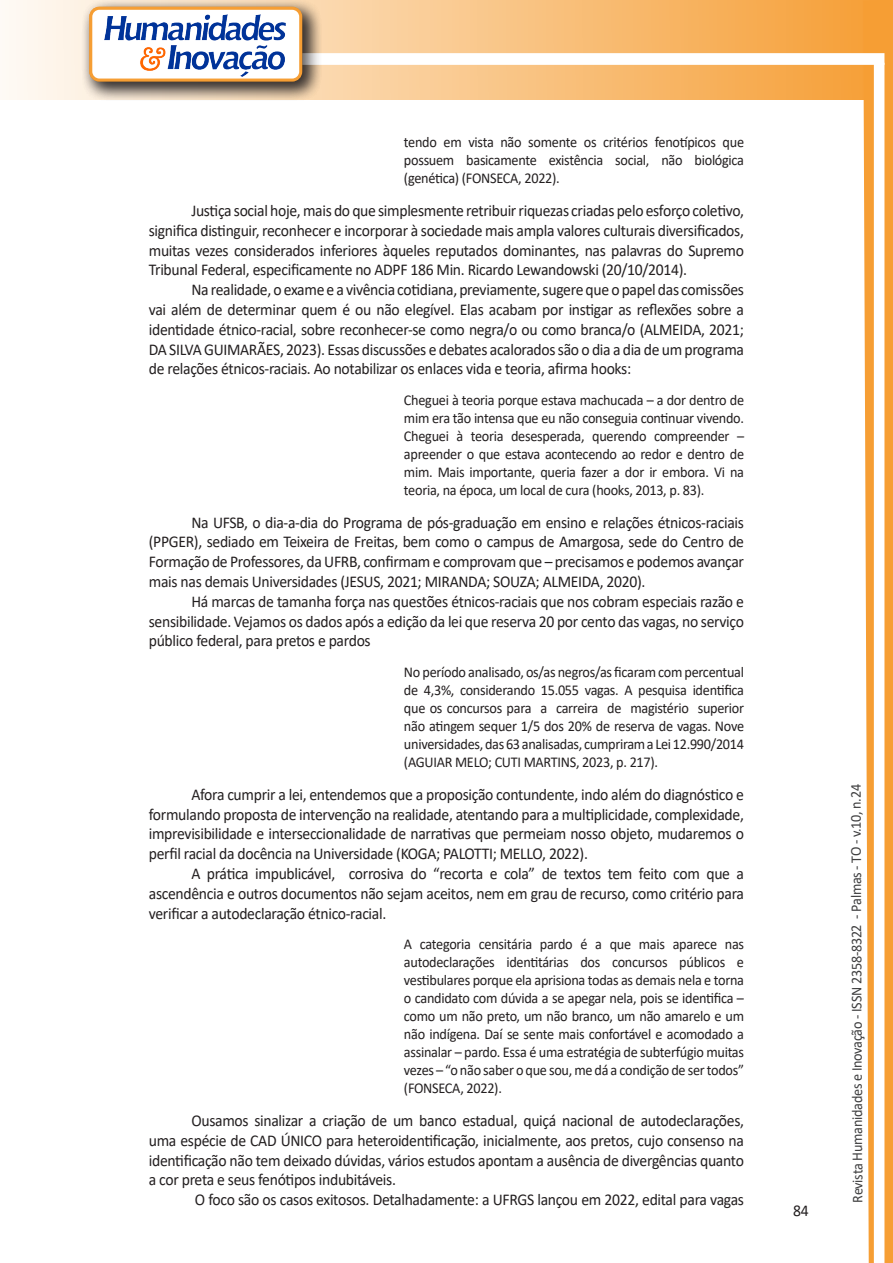
<style>
.page{position:relative;width:893px;height:1263px;background:#fff}
.page>*{position:absolute;margin:0;border:0;box-sizing:border-box;transform-origin:0 0}
.texto{font:16.5px/19.8px "Calibri";letter-spacing:-.02em;color:#231f20;text-align:justify;scale:.95 1}
.citacao{font:15px/18px "Calibri";letter-spacing:-.02em;color:#231f20;text-align:justify;scale:.95 1}
.t1{font:15px "Calibri";letter-spacing:-.025em;color:#3e3e3f;scale:.95 1}
</style>
<div class="page">
<svg style="left:5px;top:0;width:858px;height:100px;background:#f9c484"></svg>
<div style="left:302px;top:53px;width:582px;height:12px;background:#fff;border:2px solid #fff"></div>
<svg style="left:863px;top:0;width:30px;height:1263px"></svg>
<div style="left:81px;top:0;width:241px;height:102px;background:#231f20;opacity:.75"></div>
<div style="left:91px;top:8px;width:210px;height:72px;background:#fff;border-radius:9px"></div>
<img style="left:104px;top:14px;width:181px;height:62px">
<div style="left:89px;top:7px;width:213px;height:75px;border:3px solid #f69e34;border-radius:9px"></div>
<p class="citacao" style="left:404px;top:133px;width:360px">tendo em vista não somente os critérios fenotípicos que possuem basicamente existência social, não biológica (genética) (FONSECA, 2022).</p>
<p class="texto" style="left:149px;top:200px;width:628px;text-indent:43px">Justiça social hoje, mais do que simplesmente retribuir riquezas criadas pelo esforço coletivo, significa distinguir, reconhecer e incorporar à sociedade mais ampla valores culturais diversificados, muitas vezes considerados inferiores àqueles reputados dominantes, nas palavras do Supremo Tribunal Federal, especificamente no ADPF 186 Min. Ricardo Lewandowski (20/10/2014).</p>
<p class="texto" style="left:149px;top:279px;width:628px;text-indent:43px">Na realidade, o exame e a vivência cotidiana, previamente, sugere que o papel das comissões vai além de determinar quem é ou não elegível. Elas acabam por instigar as reflexões sobre a identidade étnico-racial, sobre reconhecer-se como negra/o ou como branca/o (ALMEIDA, 2021; DA SILVA GUIMARÃES, 2023). Essas discussões e debates acalorados são o dia a dia de um programa de relações étnicos-raciais. Ao notabilizar os enlaces vida e teoria, afirma hooks:</p>
<p class="citacao" style="left:404px;top:391px;width:360px">Cheguei à teoria porque estava machucada – a dor dentro de mim era tão intensa que eu não conseguia continuar vivendo.<br>Cheguei à teoria desesperada, querendo compreender – apreender o que estava acontecendo ao redor e dentro de mim. Mais importante, queria fazer a dor ir embora. Vi na teoria, na época, um local de cura (hooks, 2013, p. 83).</p>
<p class="texto" style="left:149px;top:512px;width:628px;text-indent:43px">Na UFSB, o dia-a-dia do Programa de pós-graduação em ensino e relações étnicos-raciais (PPGER), sediado em Teixeira de Freitas, bem como o campus de Amargosa, sede do Centro de Formação de Professores, da UFRB, confirmam e comprovam que – precisamos e podemos avançar mais nas demais Universidades (JESUS, 2021; MIRANDA; SOUZA; ALMEIDA, 2020).</p>
<p class="texto" style="left:149px;top:591px;width:628px;text-indent:43px">Há marcas de tamanha força nas questões étnicos-raciais que nos cobram especiais razão e sensibilidade. Vejamos os dados após a edição da lei que reserva 20 por cento das vagas, no serviço público federal, para pretos e pardos</p>
<p class="citacao" style="left:404px;top:663px;width:360px">No período analisado, os/as negros/as ficaram com percentual de 4,3%, considerando 15.055 vagas. A pesquisa identifica que os concursos para a carreira de magistério superior não atingem sequer 1/5 dos 20% de reserva de vagas. Nove universidades, das 63 analisadas, cumpriram a Lei 12.990/2014 (AGUIAR MELO; CUTI MARTINS, 2023, p. 217).</p>
<p class="texto" style="left:149px;top:784px;width:628px;text-indent:43px">Afora cumprir a lei, entendemos que a proposição contundente, indo além do diagnóstico e formulando proposta de intervenção na realidade, atentando para a multiplicidade, complexidade, imprevisibilidade e interseccionalidade de narrativas que permeiam nosso objeto, mudaremos o perfil racial da docência na Universidade (KOGA; PALOTTI; MELLO, 2022).</p>
<p class="texto" style="left:149px;top:863px;width:628px;text-indent:43px">A prática impublicável, corrosiva do “recorta e cola” de textos tem feito com que a ascendência e outros documentos não sejam aceitos, nem em grau de recurso, como critério para verificar a autodeclaração étnico-racial.</p>
<p class="citacao" style="left:404px;top:935px;width:360px">A categoria censitária pardo é a que mais aparece nas autodeclarações identitárias dos concursos públicos e vestibulares porque ela aprisiona todas as demais nela e torna o candidato com dúvida a se apegar nela, pois se identifica – como um não preto, um não branco, um não amarelo e um não indígena. Daí se sente mais confortável e acomodado a assinalar – pardo. Essa é uma estratégia de subterfúgio muitas vezes – “o não saber o que sou, me dá a condição de ser todos” (FONSECA, 2022).</p>
<p class="texto" style="left:149px;top:1110px;width:628px;text-indent:43px">Ousamos sinalizar a criação de um banco estadual, quiçá nacional de autodeclarações, uma espécie de CAD ÚNICO para heteroidentificação, inicialmente, aos pretos, cujo consenso na identificação não tem deixado dúvidas, vários estudos apontam a ausência de divergências quanto a cor preta e seus fenótipos indubitáveis.</p>
<p class="texto" style="left:195px;top:1189px;width:580px">O foco são os casos exitosos. Detalhadamente: a UFRGS lançou em 2022, edital para vagas</p>
<p class="texto" style="left:793px;top:1200px;width:18px">84</p>
<p class="t1" style="left:846px;top:1203px;width:442px;rotate:-90deg">Revista Humanidades e Inovação - ISSN 2358-8322 - Palmas - TO - v.10, n.24</p>
</div>
